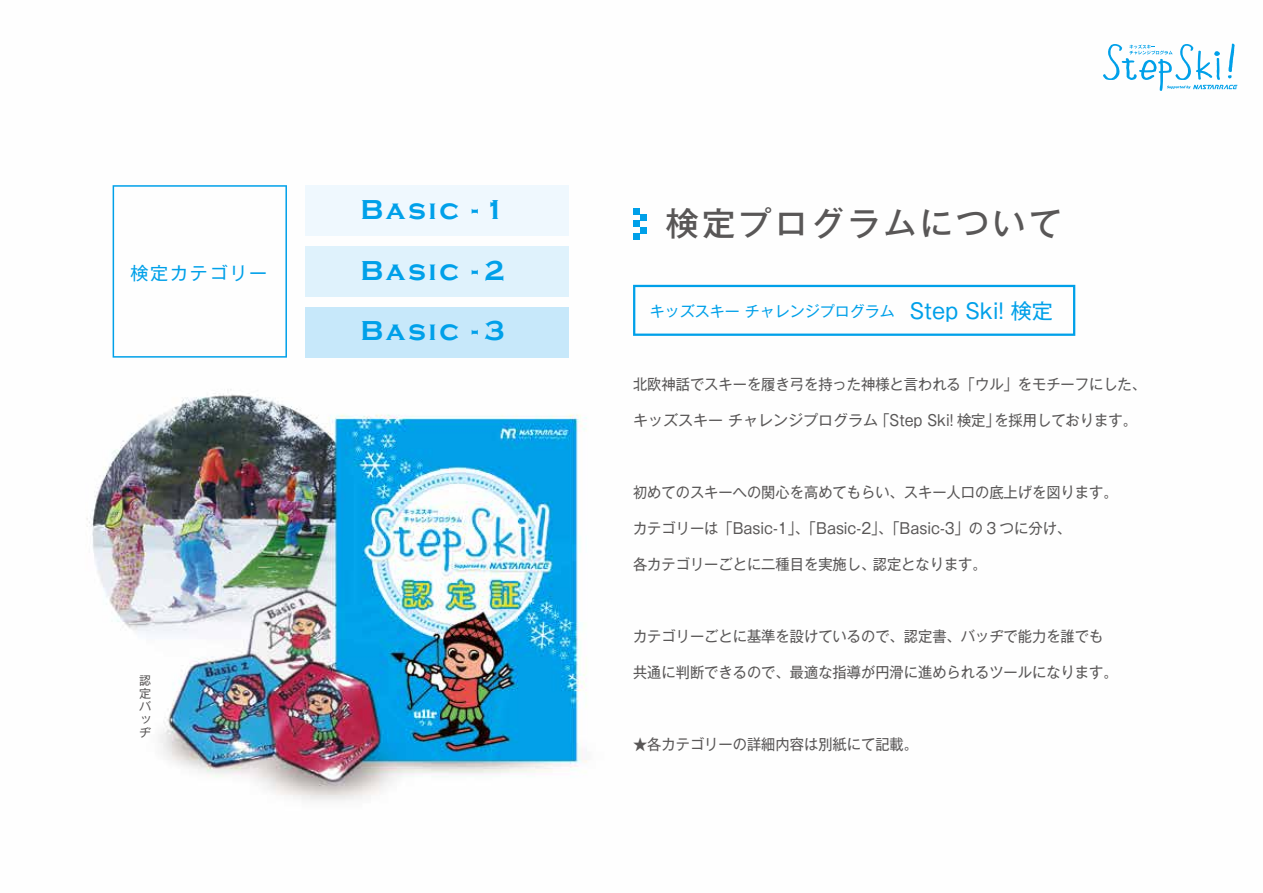
<style>
.page{position:relative;width:1263px;height:893px;background:#fff}
.page>*{position:absolute;margin:0;border:0;box-sizing:border-box;transform-origin:0 0}
.t1{font:500 33px "Gothic MB101 Pro";letter-spacing:.1em;color:#595757}
.t2{font:700 28.2px/60.6px "Copperplate Gothic";letter-spacing:.1em;color:#00a0e9;text-align:justify}
.t3{font:18px "Gothic MB101 Pro";letter-spacing:.1em;color:#00a0e9}
.t4{font:15px "Gothic MB101 Pro";color:#595757;scale:.95 1}
.t5{font:15px "Gothic MB101 Pro";color:#595757}
.t6{font:15px "Gothic MB101 Pro";color:#00a0e9}
.t7{font:12px/13.2px "Gothic MB101 Pro";color:#595757;text-align:justify}
.s1{font-size:21px}
</style>
<div class="page">
<img style="left:86px;top:43px;width:1152px;height:758px">
<div style="left:305px;top:185px;width:264px;height:51px;background:#eff8fe"></div>
<svg style="left:113px;top:185px;width:174px;height:173px"></svg>
<div style="left:305px;top:246px;width:264px;height:51px;background:#dff2fc"></div>
<div style="left:305px;top:307px;width:264px;height:51px;background:#c7e8fa"></div>
<svg style="left:633px;top:285px;width:442px;height:51px"></svg>
<div style="left:634px;top:233px;width:6px;height:7px;background:#00a0e9"></div>
<svg style="left:634px;top:221px;width:12px;height:12px"></svg>
<div style="left:640px;top:214px;width:6px;height:7px;background:#00a0e9"></div>
<svg style="left:634px;top:208px;width:6px;height:6px"></svg>
<svg style="left:1103px;top:44px;width:134px;height:47px"></svg>
<p class="t3" style="left:130px;top:258px;width:138px">検定カテゴリー</p>
<h2 class="t2" style="left:360px;top:180px;width:146px">Basic - 1<br>Basic - 2<br>Basic - 3</h2>
<p class="t7" style="left:139px;top:672px;width:13px">認定バッヂ</p>
<h1 class="t1" style="left:666px;top:196px;width:397px">検定プログラムについて</h1>
<p class="t6" style="left:650px;top:299px;width:405px">キッズスキー チャレンジプログラム　<span class="s1">Step Ski! 検定</span></p>
<p class="t4" style="left:633px;top:372px;width:541px">北欧神話でスキーを履き弓を持った神様と言われる「ウル」をモチーフにした、</p>
<p class="t5" style="left:633px;top:408px;width:505px">キッズスキー チャレンジプログラム「Step Ski! 検定」を採用しております。</p>
<p class="t4" style="left:633px;top:480px;width:511px">初めてのスキーへの関心を高めてもらい、スキー人口の底上げを図ります。</p>
<p class="t4" style="left:633px;top:516px;width:463px">カテゴリーは「Basic-1」、「Basic-2」、「Basic-3」の 3 つに分け、</p>
<p class="t4" style="left:633px;top:552px;width:374px">各カテゴリーごとに二種目を実施し、認定となります。</p>
<p class="t4" style="left:633px;top:624px;width:496px">カテゴリーごとに基準を設けているので、認定書、バッヂで能力を誰でも</p>
<p class="t4" style="left:633px;top:660px;width:511px">共通に判断できるので、最適な指導が円滑に進められるツールになります。</p>
<p class="t4" style="left:633px;top:732px;width:301px">★各カテゴリーの詳細内容は別紙にて記載。</p>
</div>
